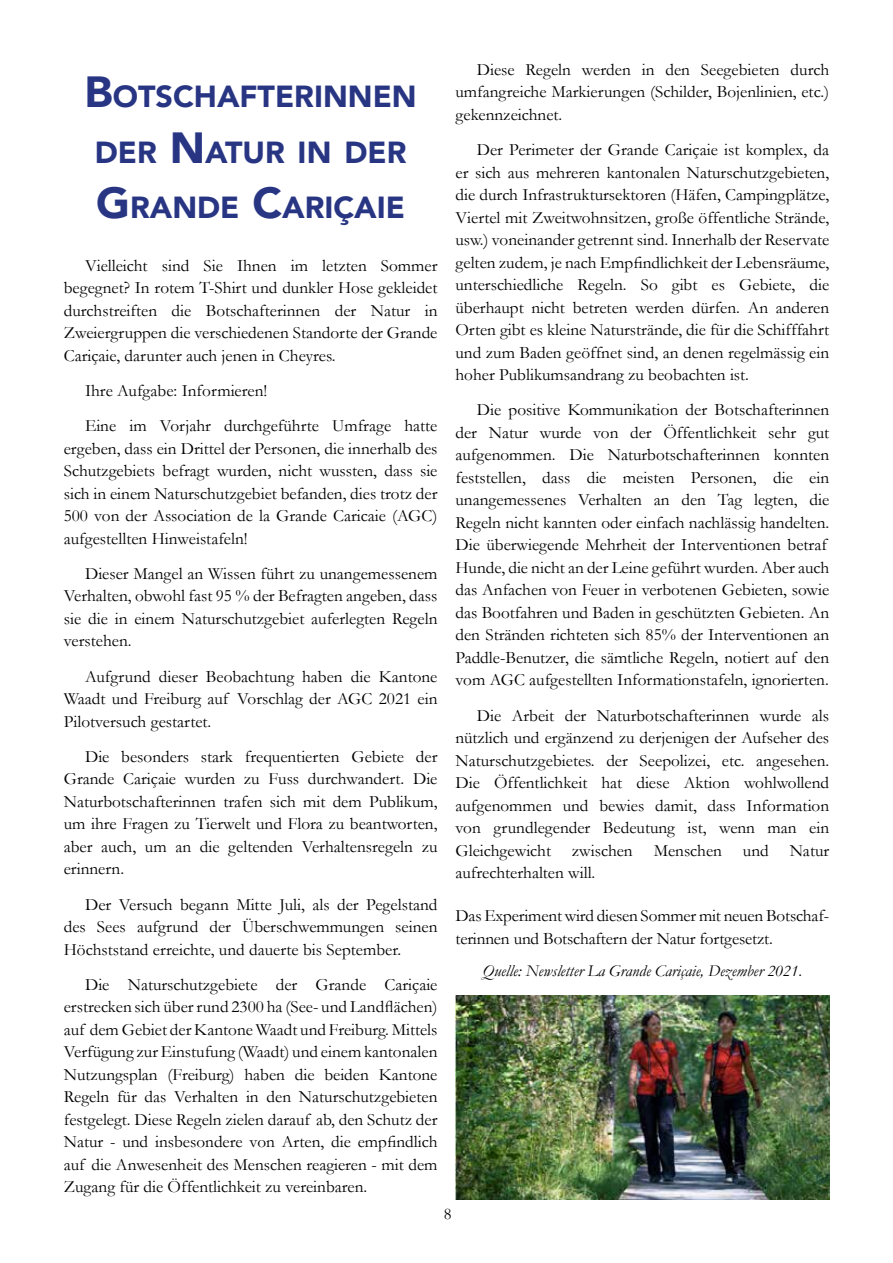
<style>
.page{position:relative;width:893px;height:1263px;background:#fff}
.page>*{position:absolute;margin:0;border:0;box-sizing:border-box;transform-origin:0 0}
.t1{font:900 30.45px/55.5px "Avenir";color:#283583;text-align:center}
.t2{font:17.25px/22.5px "Garamond";color:#000;text-align:justify}
.t3{font:italic 16.5px "Garamond";color:#000}
.t4{font:16.5px "Garamond";color:#000}
.s1{font-size:43.5px}
.s2{font-style:normal}
</style>
<div class="page">
<img style="left:455px;top:995px;width:374px;height:204px">
<h1 class="t1" style="left:85px;top:68px;width:334px"><span class="s1">B</span>OTSCHAFTERINNEN<br>DER <span class="s1">N</span>ATUR IN DER<br><span class="s1">G</span>RANDE <span class="s1">C</span>ARIÇAIE</h1>
<p class="t2" style="left:64px;top:254px;width:375px;text-indent:21px">Vielleicht sind Sie Ihnen im letzten Sommer begegnet? In rotem T-Shirt und dunkler Hose gekleidet durchstreiften die Botschafterinnen der Natur in Zweiergruppen die verschiedenen Standorte der Grande Cariçaie, darunter auch jenen in Cheyres.</p>
<p class="t2" style="left:85px;top:373px;width:354px;line-height:35.2px">Ihre Aufgabe: Informieren!<br>Eine im Vorjahr durchgeführte Umfrage hatte</p>
<p class="t2" style="left:64px;top:437px;width:375px">ergeben, dass ein Drittel der Personen, die innerhalb des Schutzgebiets befragt wurden, nicht wussten, dass sie sich in einem Naturschutzgebiet befanden, dies trotz der 500 von der Association de la Grande Caricaie (AGC) aufgestellten Hinweistafeln!</p>
<p class="t2" style="left:64px;top:562px;width:375px;text-indent:21px">Dieser Mangel an Wissen führt zu unangemessenem Verhalten, obwohl fast 95 % der Befragten angeben, dass sie die in einem Naturschutzgebiet auferlegten Regeln verstehen.</p>
<p class="t2" style="left:64px;top:665px;width:375px;text-indent:21px">Aufgrund dieser Beobachtung haben die Kantone Waadt und Freiburg auf Vorschlag der AGC 2021 ein Pilotversuch gestartet.</p>
<p class="t2" style="left:64px;top:745px;width:375px;text-indent:21px">Die besonders stark frequentierten Gebiete der Grande Cariçaie wurden zu Fuss durchwandert. Die Naturbotschafterinnen trafen sich mit dem Publikum, um ihre Fragen zu Tierwelt und Flora zu beantworten, aber auch, um an die geltenden Verhaltensregeln zu erinnern.</p>
<p class="t2" style="left:64px;top:893px;width:375px;text-indent:21px">Der Versuch begann Mitte Juli, als der Pegelstand des Sees aufgrund der Überschwemmungen seinen Höchststand erreichte, und dauerte bis September.</p>
<p class="t2" style="left:64px;top:973px;width:375px;text-indent:21px">Die Naturschutzgebiete der Grande Cariçaie erstrecken sich über rund 2300 ha (See- und Landflächen) auf dem Gebiet der Kantone Waadt und Freiburg. Mittels Verfügung zur Einstufung (Waadt) und einem kantonalen Nutzungsplan (Freiburg) haben die beiden Kantone Regeln für das Verhalten in den Naturschutzgebieten festgelegt. Diese Regeln zielen darauf ab, den Schutz der Natur - und insbesondere von Arten, die empfindlich auf die Anwesenheit des Menschen reagieren - mit dem Zugang für die Öffentlichkeit zu vereinbaren.</p>
<p class="t2" style="left:455px;top:58px;width:375px;text-indent:21px">Diese Regeln werden in den Seegebieten durch umfangreiche Markierungen (Schilder, Bojenlinien, etc.) gekennzeichnet.</p>
<p class="t2" style="left:455px;top:138px;width:375px;text-indent:21px">Der Perimeter der Grande Cariçaie ist komplex, da er sich aus mehreren kantonalen Naturschutzgebieten, die durch Infrastruktursektoren (Häfen, Campingplätze, Viertel mit Zweitwohnsitzen, große öffentliche Strände, usw.) voneinander getrennt sind. Innerhalb der Reservate gelten zudem, je nach Empfindlichkeit der Lebensräume, unterschiedliche Regeln. So gibt es Gebiete, die überhaupt nicht betreten werden dürfen. An anderen Orten gibt es kleine Naturstrände, die für die Schifffahrt und zum Baden geöffnet sind, an denen regelmässig ein hoher Publikumsandrang zu beobachten ist.</p>
<p class="t2" style="left:455px;top:398px;width:375px;text-align:left;text-indent:21px">Die positive Kommunikation der Botschafterinnen der Natur wurde von der Öffentlichkeit sehr gut aufgenommen. Die Naturbotschafterinnen konnten feststellen, dass die meisten Personen, die ein unangemessenes Verhalten an den Tag legten, die Regeln nicht kannten oder einfach nachlässig handelten.<br>Die überwiegende Mehrheit der Interventionen betraf Hunde, die nicht an der Leine geführt wurden. Aber auch das Anfachen von Feuer in verbotenen Gebieten, sowie das Bootfahren und Baden in geschützten Gebieten. An den Stränden richteten sich 85% der Interventionen an Paddle-Benutzer, die sämtliche Regeln, notiert auf den vom AGC aufgestellten Informationstafeln, ignorierten.</p>
<p class="t2" style="left:455px;top:704px;width:375px;text-indent:21px">Die Arbeit der Naturbotschafterinnen wurde als nützlich und ergänzend zu derjenigen der Aufseher des Naturschutzgebietes. der Seepolizei, etc. angesehen.<br>Die Öffentlichkeit hat diese Aktion wohlwollend aufgenommen und bewies damit, dass Information von grundlegender Bedeutung ist, wenn man ein Gleichgewicht zwischen Menschen und Natur aufrechterhalten will.</p>
<p class="t2" style="left:455px;top:904px;width:375px">Das Experiment wird diesen Sommer mit neuen Botschaf&shy;terinnen und Botschaftern der Natur fortgesetzt.</p>
<p class="t3" style="left:483px;top:961px;width:321px">Quelle: Newsletter La Grande Cariçaie, Dezember 2021<span class="s2">.</span></p>
<p class="t4" style="left:444px;top:1203px;width:9px">8</p>
</div>
